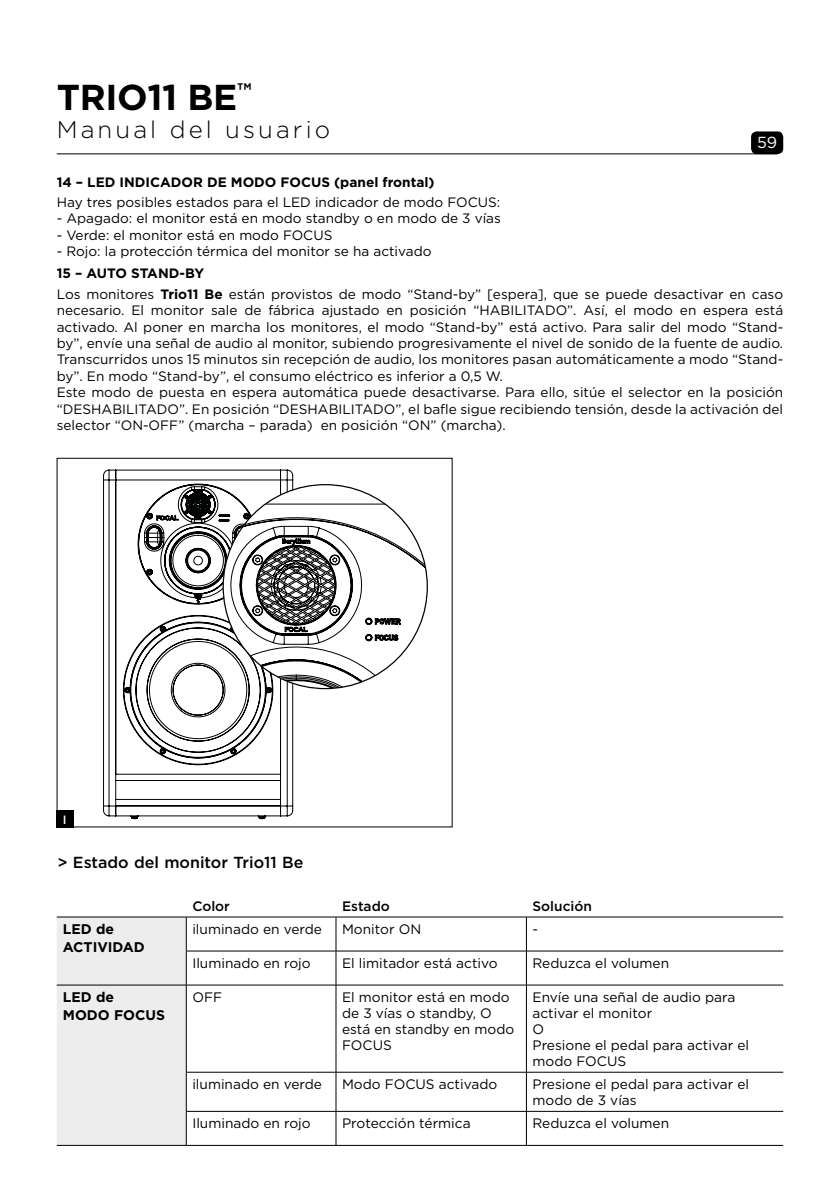
<style>
.page{position:relative;width:840px;height:1191px;background:#fff}
.page>*{position:absolute;margin:0;border:0;box-sizing:border-box;transform-origin:0 0}
.Titre_court{font:700 36px "Gotham";letter-spacing:-.01em;color:#000}
.Sous-titre{font:300 24px "Gotham";letter-spacing:.13em;color:#000}
.Légende{font:500 16px "Gotham";color:#000}
.t1{font:16px "Gotham";color:#fff}
.Titre_1_tableaux{font:700 14px/18px "Gotham";color:#000}
.Texte_tableau{font:13.6px/16.4px "Gotham";color:#000}
.Intertitre2{font:700 13.6px "Gotham";color:#000}
.Titre_2_tableaux{font:500 13.6px "Gotham";color:#000}
.texte_notice{font:500 12px "Gotham";color:#fff}
.s1{font-weight:700}
</style>
<div class="page">
<hr style="left:57px;top:153px;width:719px;height:1px;background:#000">
<div style="left:750px;top:131px;width:32px;height:23px;background:#000;border-radius:6px"></div>
<div style="left:57px;top:917px;width:129px;height:228px;background:#ededed"></div>
<hr style="left:57px;top:916px;width:129px;height:1px;background:#000">
<hr style="left:186px;top:916px;width:150px;height:1px;background:#000">
<hr style="left:186px;top:917px;width:1px;height:33px;background:#000">
<hr style="left:336px;top:916px;width:190px;height:1px;background:#000">
<hr style="left:335px;top:917px;width:1px;height:33px;background:#000">
<hr style="left:526px;top:916px;width:256px;height:1px;background:#000">
<hr style="left:526px;top:917px;width:1px;height:33px;background:#000">
<hr style="left:186px;top:950px;width:150px;height:1px;background:#000">
<hr style="left:186px;top:951px;width:1px;height:33px;background:#000">
<hr style="left:336px;top:950px;width:190px;height:1px;background:#000">
<hr style="left:335px;top:951px;width:1px;height:33px;background:#000">
<hr style="left:526px;top:950px;width:256px;height:1px;background:#000">
<hr style="left:526px;top:951px;width:1px;height:33px;background:#000">
<hr style="left:57px;top:984px;width:129px;height:1px;background:#000">
<hr style="left:186px;top:984px;width:150px;height:1px;background:#000">
<hr style="left:186px;top:985px;width:1px;height:87px;background:#000">
<hr style="left:336px;top:984px;width:190px;height:1px;background:#000">
<hr style="left:335px;top:985px;width:1px;height:87px;background:#000">
<hr style="left:526px;top:984px;width:256px;height:1px;background:#000">
<hr style="left:526px;top:985px;width:1px;height:87px;background:#000">
<hr style="left:186px;top:1071px;width:150px;height:1px;background:#000">
<hr style="left:186px;top:1072px;width:1px;height:39px;background:#000">
<hr style="left:336px;top:1071px;width:190px;height:1px;background:#000">
<hr style="left:335px;top:1072px;width:1px;height:39px;background:#000">
<hr style="left:526px;top:1071px;width:256px;height:1px;background:#000">
<hr style="left:526px;top:1072px;width:1px;height:39px;background:#000">
<hr style="left:186px;top:1111px;width:150px;height:1px;background:#000">
<hr style="left:186px;top:1111px;width:1px;height:34px;background:#000">
<hr style="left:336px;top:1111px;width:190px;height:1px;background:#000">
<hr style="left:335px;top:1111px;width:1px;height:34px;background:#000">
<hr style="left:526px;top:1111px;width:256px;height:1px;background:#000">
<hr style="left:526px;top:1111px;width:1px;height:34px;background:#000">
<hr style="left:57px;top:1145px;width:129px;height:1px;background:#000">
<hr style="left:186px;top:1145px;width:150px;height:1px;background:#000">
<hr style="left:336px;top:1145px;width:190px;height:1px;background:#000">
<hr style="left:526px;top:1145px;width:256px;height:1px;background:#000">
<svg style="left:103px;top:469px;width:190px;height:350px"></svg>
<svg style="left:223px;top:484px;width:204px;height:204px"></svg>
<div style="left:57px;top:810px;width:17px;height:17px;background:#000"></div>
<p class="Titre_court" style="left:57px;top:74px;width:196px">TRIO11 BE<sup>™</sup></p>
<p class="Sous-titre" style="left:57px;top:115px;width:275px">Manual del usuario</p>
<p class="Intertitre2" style="left:57px;top:173px;width:379px">14 – LED INDICADOR DE MODO FOCUS (panel frontal)</p>
<p class="Texte_tableau" style="left:57px;top:194px;width:445px">Hay tres posibles estados para el LED indicador de modo FOCUS:</p>
<p class="Texte_tableau" style="left:57px;top:210px;width:445px">- Apagado: el monitor está en modo standby o en modo de 3 vías</p>
<p class="Texte_tableau" style="left:57px;top:226px;width:277px">- Verde: el monitor está en modo FOCUS</p>
<p class="Texte_tableau" style="left:57px;top:243px;width:376px">- Rojo: la protección térmica del monitor se ha activado</p>
<p class="Intertitre2" style="left:57px;top:264px;width:149px">15 – AUTO STAND-BY</p>
<p class="Texte_tableau" style="left:57px;top:285px;width:727px;text-align:justify">Los monitores <span class="s1">Trio11 Be</span> están provistos de modo “Stand-by” [espera], que se puede desactivar en caso necesario. El monitor sale de fábrica ajustado en posición “HABILITADO”. Así, el modo en espera está activado. Al poner en marcha los monitores, el modo “Stand-by” está activo. Para salir del modo “Stand&shy;by”, envíe una señal de audio al monitor, subiendo progresivamente el nivel de sonido de la fuente de audio.<br>Transcurridos unos 15 minutos sin recepción de audio, los monitores pasan automáticamente a modo “Stand&shy;by”. En modo “Stand-by”, el consumo eléctrico es inferior a 0,5 W.</p>
<p class="Texte_tableau" style="left:57px;top:384px;width:727px;text-align:justify">Este modo de puesta en espera automática puede desactivarse. Para ello, sitúe el selector en la posición “DESHABILITADO”. En posición “DESHABILITADO”, el bafle sigue recibiendo tensión, desde la activación del selector “ON-OFF” (marcha – parada) en posición “ON” (marcha).</p>
<p class="t1" style="left:756px;top:132px;width:22px">59</p>
<p class="texte_notice" style="left:63px;top:811px;width:5px">I</p>
<p class="Légende" style="left:57px;top:851px;width:247px">&gt; Estado del monitor Trio11 Be</p>
<p class="Titre_2_tableaux" style="left:192px;top:897px;width:39px">Color</p>
<p class="Titre_2_tableaux" style="left:342px;top:897px;width:49px">Estado</p>
<p class="Titre_2_tableaux" style="left:532px;top:897px;width:61px">Solución</p>
<p class="Titre_1_tableaux" style="left:63px;top:920px;width:83px">LED de<br>ACTIVIDAD</p>
<p class="Texte_tableau" style="left:192px;top:920px;width:131px">iluminado en verde</p>
<p class="Texte_tableau" style="left:342px;top:920px;width:81px">Monitor ON</p>
<p class="Texte_tableau" style="left:532px;top:920px;width:7px">-</p>
<p class="Texte_tableau" style="left:192px;top:954px;width:120px">Iluminado en rojo</p>
<p class="Texte_tableau" style="left:342px;top:954px;width:157px">El limitador está activo</p>
<p class="Texte_tableau" style="left:532px;top:954px;width:138px">Reduzca el volumen</p>
<p class="Titre_1_tableaux" style="left:63px;top:988px;width:53px">LED de</p>
<p class="Titre_1_tableaux" style="left:63px;top:1006px;width:104px">MODO FOCUS</p>
<p class="Texte_tableau" style="left:192px;top:988px;width:31px">OFF</p>
<p class="Texte_tableau" style="left:342px;top:989px;width:174px">El monitor está en modo de 3 vías o standby, O está en standby en modo<br>FOCUS</p>
<p class="Texte_tableau" style="left:532px;top:989px;width:204px">Envíe una señal de audio para activar el monitor</p>
<p class="Texte_tableau" style="left:532px;top:1020px;width:13px">O</p>
<p class="Texte_tableau" style="left:532px;top:1037px;width:218px">Presione el pedal para activar el modo FOCUS</p>
<p class="Texte_tableau" style="left:192px;top:1076px;width:131px">iluminado en verde</p>
<p class="Texte_tableau" style="left:342px;top:1076px;width:157px">Modo FOCUS activado</p>
<p class="Texte_tableau" style="left:532px;top:1076px;width:218px">Presione el pedal para activar el modo de 3 vías</p>
<p class="Texte_tableau" style="left:192px;top:1115px;width:120px">Iluminado en rojo</p>
<p class="Texte_tableau" style="left:342px;top:1115px;width:130px">Protección térmica</p>
<p class="Texte_tableau" style="left:532px;top:1115px;width:138px">Reduzca el volumen</p>
</div>
